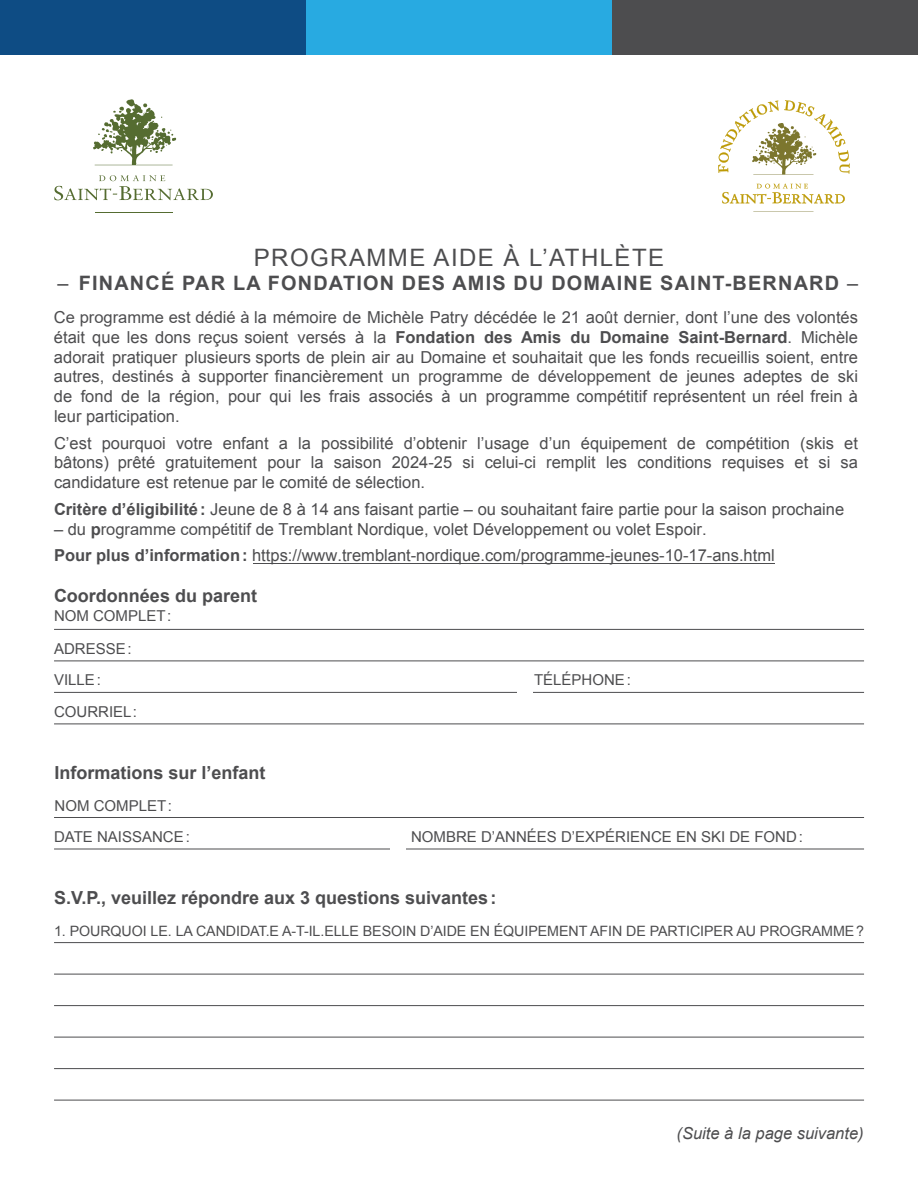
<style>
.page{position:relative;width:918px;height:1188px;background:#fff}
.page>*{position:absolute;margin:0;border:0;box-sizing:border-box;transform-origin:0 0}
.t1{font:24px "Arial";letter-spacing:.06em;color:#4d4d4f}
.t2{font:700 19.8px "Arial";letter-spacing:.06em;color:#4d4d4f}
.t3{font:700 18px "Arial";color:#4d4d4f}
.t4{font:16.5px/19.8px "Arial";color:#4d4d4f;text-align:justify}
.t5{font:italic 16.5px "Arial";color:#4d4d4f}
.t6{font:15px/32.8px "Arial";color:#4d4d4f}
.t7{font:14.25px "Arial";letter-spacing:-.005em;color:#4d4d4f}
.s1{font-weight:400}
.s2{font-weight:700}
</style>
<div class="page">
<svg style="left:93px;top:99px;width:83px;height:66px"></svg>
<hr style="left:95px;top:212px;width:78px;height:1px;background:#556c31">
<svg style="left:54px;top:175px;width:159px;height:25px"></svg>
<hr style="left:753px;top:174px;width:60px;height:1px;background:#5b5500">
<hr style="left:753px;top:211px;width:60px;height:1px;background:#5b5500">
<svg style="left:722px;top:184px;width:123px;height:20px"></svg>
<svg style="left:718px;top:100px;width:132px;height:74px"></svg>
<div style="left:306px;top:0;width:306px;height:55px;background:#28aae1"></div>
<div style="left:0;top:0;width:306px;height:55px;background:#0e4c84"></div>
<div style="left:612px;top:0;width:306px;height:55px;background:#4d4d4f"></div>
<hr style="left:54px;top:629px;width:810px;height:1px;background:#4d4d4f">
<hr style="left:54px;top:661px;width:810px;height:1px;background:#4d4d4f">
<hr style="left:54px;top:692px;width:810px;height:1px;background:#4d4d4f">
<hr style="left:54px;top:724px;width:810px;height:1px;background:#4d4d4f">
<hr style="left:54px;top:817px;width:810px;height:1px;background:#4d4d4f">
<hr style="left:54px;top:849px;width:810px;height:1px;background:#4d4d4f">
<hr style="left:54px;top:942px;width:810px;height:1px;background:#4d4d4f">
<hr style="left:54px;top:974px;width:810px;height:1px;background:#4d4d4f">
<hr style="left:54px;top:1005px;width:810px;height:1px;background:#4d4d4f">
<hr style="left:54px;top:1037px;width:810px;height:1px;background:#4d4d4f">
<hr style="left:54px;top:1068px;width:810px;height:1px;background:#4d4d4f">
<hr style="left:54px;top:1100px;width:810px;height:1px;background:#4d4d4f">
<hr style="left:253px;top:563px;width:521px;height:1px;background:#4d4d4f">
<div style="left:517px;top:674px;width:16px;height:26px;background:#fff"></div>
<div style="left:390px;top:832px;width:16px;height:26px;background:#fff"></div>
<h1 class="t1" style="left:254px;top:242px;width:412px">PROGRAMME AIDE À L’ATHLÈTE</h1>
<p class="t2" style="left:57px;top:270px;width:802px"><span class="s1">–</span> FINANCÉ PAR LA FONDATION DES AMIS DU DOMAINE SAINT-BERNARD <span class="s1">–</span></p>
<p class="t4" style="left:54px;top:307px;width:806px">Ce programme est dédié à la mémoire de Michèle Patry décédée le 21 août dernier, dont l’une des volontés était que les dons reçus soient versés à la <span class="s2">Fondation des Amis du Domaine Saint-Bernard</span>. Michèle adorait pratiquer plusieurs sports de plein air au Domaine et souhaitait que les fonds recueillis soient, entre autres, destinés à supporter financièrement un programme de développement de jeunes adeptes de ski de fond de la région, pour qui les frais associés à un programme compétitif représentent un réel frein à leur participation.</p>
<p class="t4" style="left:54px;top:433px;width:806px">C’est pourquoi votre enfant a la possibilité d’obtenir l’usage d’un équipement de compétition (skis et bâtons) prêté gratuitement pour la saison 2024-25 si celui-ci remplit les conditions requises et si sa candidature est retenue par le comité de sélection.</p>
<p class="t4" style="left:54px;top:499px;width:792px"><span class="s2">Critère d’éligibilité :</span> Jeune de 8 à 14 ans faisant partie – ou souhaitant faire partie pour la saison prochaine</p>
<p class="t4" style="left:54px;top:516px;width:722px;line-height:26.5px">– du <span class="s2">p</span>rogramme compétitif de Tremblant Nordique, volet Développement ou volet Espoir.<br><span class="s2">Pour plus d’information :</span> https://www.tremblant-nordique.com/programme-jeunes-10-17-ans.html</p>
<p class="t3" style="left:54px;top:584px;width:205px">Coordonnées du parent</p>
<p class="t6" style="left:54px;top:600px;width:119px">NOM COMPLET :<br>ADRESSE:</p>
<p class="t6" style="left:54px;top:664px;width:48px">VILLE:</p>
<p class="t6" style="left:534px;top:664px;width:98px">TÉLÉPHONE:</p>
<p class="t6" style="left:54px;top:695px;width:84px">COURRIEL:</p>
<p class="t3" style="left:55px;top:761px;width:213px">Informations sur l’enfant</p>
<p class="t6" style="left:54px;top:790px;width:137px;line-height:31.3px">NOM COMPLET :<br>DATE NAISSANCE:</p>
<p class="t6" style="left:411px;top:821px;width:393px">NOMBRE D’ANNÉES D’EXPÉRIENCE EN SKI DE FOND:</p>
<p class="t3" style="left:54px;top:886px;width:444px">S.V.P., veuillez répondre aux 3 questions suivantes:</p>
<p class="t7" style="left:54px;top:921px;width:811px">1. POURQUOI LE. LA CANDIDAT.E A-T-IL.ELLE BESOIN D’AIDE EN ÉQUIPEMENT AFIN DE PARTICIPER AU PROGRAMME?</p>
<p class="t5" style="left:677px;top:1122px;width:189px">(Suite à la page suivante)</p>
</div>
